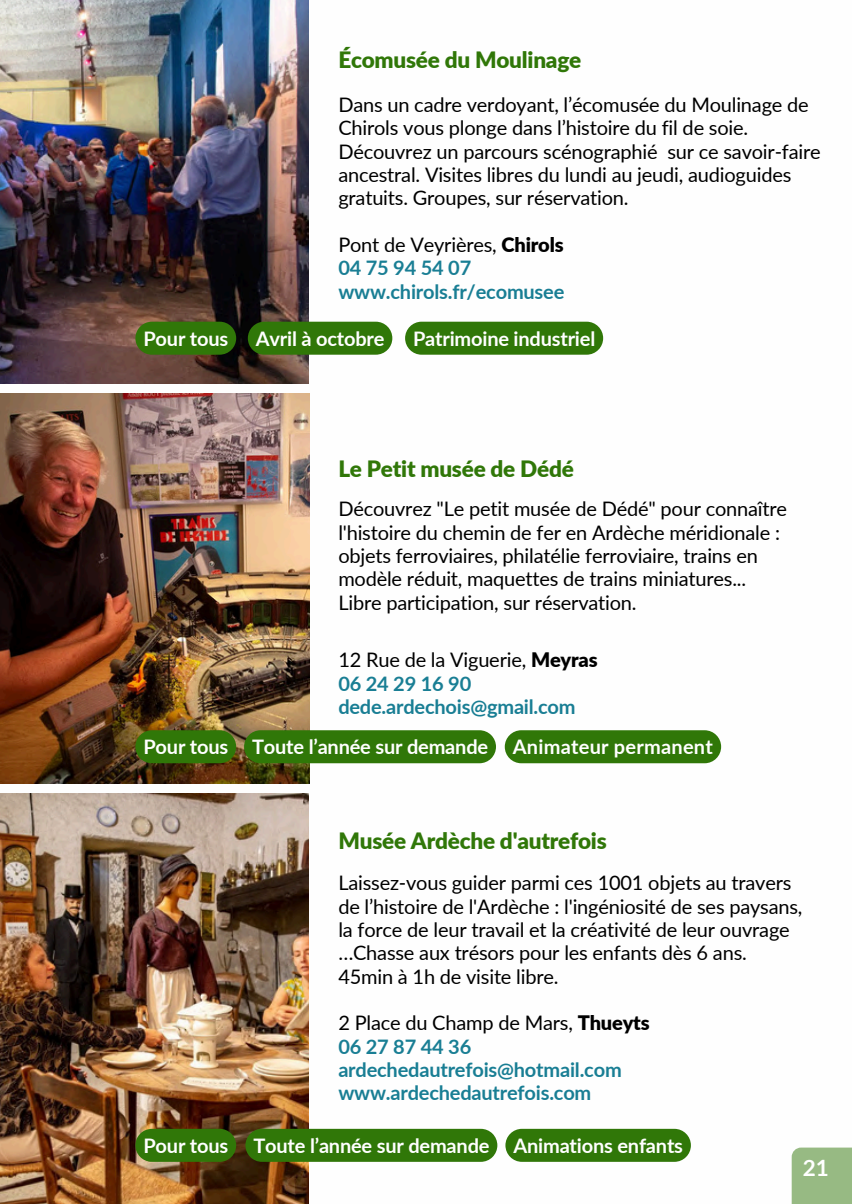
<style>
.page{position:relative;width:852px;height:1204px;background:#fff}
.page>*{position:absolute;margin:0;border:0;box-sizing:border-box;transform-origin:0 0}
.t1{font:900 22.5px "Lato";letter-spacing:-.01em;color:#307708}
.t2{font:700 22.5px "Lato";color:#fff}
.t3{font:20px/23.2px "Lato";letter-spacing:-.01em;color:#000}
.t4{font:700 20px "Lato";letter-spacing:-.01em;color:#197e94}
.t5{font:700 20px "Lato";letter-spacing:-.01em;color:#fff}
.t6{font:700 20px "Lato";letter-spacing:.01em;color:#fff}
.s1{font-weight:900}
</style>
<div class="page">
<img style="left:0;top:0;width:308px;height:383px">
<div style="left:135px;top:322px;width:101px;height:33px;background:#307708;border-radius:17px"></div>
<div style="left:248px;top:322px;width:144px;height:33px;background:#307708;border-radius:17px"></div>
<div style="left:405px;top:322px;width:198px;height:33px;background:#307708;border-radius:17px"></div>
<img style="left:0;top:394px;width:309px;height:390px">
<div style="left:135px;top:730px;width:101px;height:33px;background:#307708;border-radius:17px"></div>
<div style="left:244px;top:730px;width:252px;height:33px;background:#307708"></div>
<div style="left:504px;top:730px;width:217px;height:33px;background:#307708;border-radius:17px"></div>
<img style="left:0;top:794px;width:309px;height:410px">
<div style="left:135px;top:1129px;width:101px;height:33px;background:#307708;border-radius:17px"></div>
<div style="left:505px;top:1129px;width:185px;height:33px;background:#307708;border-radius:17px"></div>
<div style="left:245px;top:1129px;width:252px;height:33px;background:#307708"></div>
<div style="left:791px;top:1147px;width:60px;height:57px;background:#97ba83"></div>
<p class="t1" style="left:338px;top:46px;width:244px">Écomusée du Moulinage</p>
<p class="t3" style="left:338px;top:93px;width:483px">Dans un cadre verdoyant, l’écomusée du Moulinage de Chirols vous plonge dans l’histoire du fil de soie.<br>Découvrez un parcours scénographié sur ce savoir-faire ancestral. Visites libres du lundi au jeudi, audioguides gratuits. Groupes, sur réservation.</p>
<h1 class="t3" style="left:338px;top:233px;width:227px">Pont de Veyrières, <span class="s1">Chirols</span></h1>
<p class="t4" style="left:338px;top:256px;width:134px">04 75 94 54 07</p>
<p class="t4" style="left:338px;top:279px;width:227px">www.chirols.fr/ecomusee</p>
<p class="t5" style="left:143px;top:326px;width:86px">Pour tous</p>
<p class="t5" style="left:256px;top:326px;width:130px">Avril à octobre</p>
<h2 class="t5" style="left:413px;top:326px;width:184px">Patrimoine industriel</h2>
<h2 class="t1" style="left:338px;top:455px;width:237px">Le Petit musée de Dédé</h2>
<h2 class="t3" style="left:338px;top:497px;width:450px">Découvrez "Le petit musée de Dédé" pour connaître l'histoire du chemin de fer en Ardèche méridionale : objets ferroviaires, philatélie ferroviaire, trains en modèle réduit, maquettes de trains miniatures...<br>Libre participation, sur réservation.</h2>
<p class="t3" style="left:338px;top:648px;width:261px">12 Rue de la Viguerie, <span class="s1">Meyras</span></p>
<h1 class="t4" style="left:338px;top:671px;width:134px">06 24 29 16 90</h1>
<p class="t4" style="left:338px;top:694px;width:239px">dede.ardechois@gmail.com</p>
<p class="t5" style="left:143px;top:734px;width:86px">Pour tous</p>
<p class="t5" style="left:252px;top:734px;width:237px">Toute l’année sur demande</p>
<p class="t6" style="left:512px;top:734px;width:201px">Animateur permanent</p>
<h2 class="t1" style="left:338px;top:827px;width:270px">Musée Ardèche d'autrefois</h2>
<h2 class="t3" style="left:338px;top:871px;width:465px">Laissez-vous guider parmi ces 1001 objets au travers de l’histoire de l'Ardèche : l'ingéniosité de ses paysans, la force de leur travail et la créativité de leur ouvrage …Chasse aux trésors pour les enfants dès 6 ans.<br>45min à 1h de visite libre.</h2>
<h2 class="t3" style="left:338px;top:1011px;width:313px">2 Place du Champ de Mars, <span class="s1">Thueyts</span></h2>
<p class="t4" style="left:338px;top:1034px;width:134px">06 27 87 44 36</p>
<h1 class="t4" style="left:338px;top:1057px;width:285px">ardechedautrefois@hotmail.com</h1>
<p class="t4" style="left:338px;top:1080px;width:254px">www.ardechedautrefois.com</p>
<p class="t5" style="left:143px;top:1133px;width:86px">Pour tous</p>
<p class="t5" style="left:253px;top:1133px;width:237px">Toute l’année sur demande</p>
<p class="t5" style="left:513px;top:1133px;width:171px">Animations enfants</p>
<p class="t2" style="left:802px;top:1153px;width:27px">21</p>
</div>
